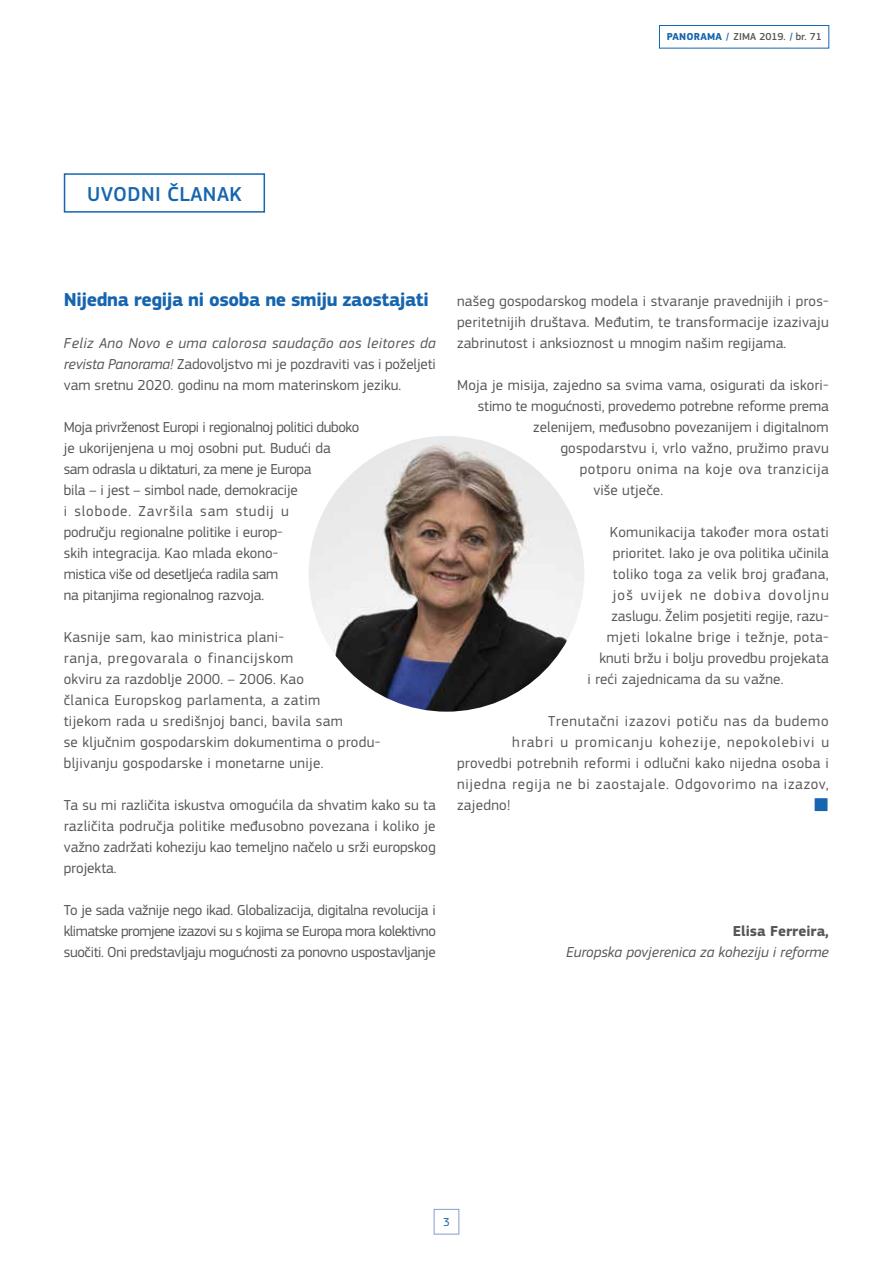
<style>
.page{position:relative;width:893px;height:1263px;background:#fff}
.page>*{position:absolute;margin:0;border:0;box-sizing:border-box;transform-origin:0 0}
.t1{font:500 21px "EC Square Sans Pro";letter-spacing:.02em;color:#1665af}
.t2{font:700 19.5px "EC Square Sans Pro";letter-spacing:-.02em;color:#1665af}
.t3{font:15px/21px "EC Square Sans Pro";letter-spacing:.01em;color:#575756;text-align:justify}
.t4{font:15px/21px "EC Square Sans Pro";letter-spacing:-.01em;color:#575756}
.t5{font:15px "EC Square Sans Pro";letter-spacing:.05em;color:#575756}
.t6{font:15px "EC Square Sans Pro";letter-spacing:.065em;color:#575756}
.t7{font:italic 15px "EC Square Sans Pro";color:#575756}
.t8{font:15px "EC Square Sans Pro";letter-spacing:.04em;color:#575756}
.t9{font:15px "EC Square Sans Pro";letter-spacing:.035em;color:#575756}
.t10{font:15px "EC Square Sans Pro";letter-spacing:.08em;color:#575756}
.t11{font:700 15px "EC Square Sans Pro";color:#575756}
.t12{font:12px "EC Square Sans Pro";color:#1665af}
.t13{font:500 10.5px "EC Square Sans Pro";color:#575756}
.s1{font-weight:700;color:#1665af}
.s2{color:#1665af}
.s3{font-style:italic}
</style>
<div class="page">
<div style="left:659px;top:25px;width:170px;height:23px;border:1px solid #1665af"></div>
<div style="left:434px;top:1209px;width:25px;height:25px;border:1px solid #859dd1"></div>
<div style="left:64px;top:173px;width:201px;height:40px;border:2px solid #1665af"></div>
<img style="left:309px;top:436px;width:275px;height:276px;border-radius:138px">
<p class="t13" style="left:667px;top:31px;width:157px"><span class="s1">PANORAMA</span> <span class="s2">/</span> ZIMA 2019. <span class="s2">/</span> br. 71</p>
<h1 class="t1" style="left:87px;top:182px;width:156px">UVODNI ČLANAK</h1>
<h2 class="t2" style="left:64px;top:288px;width:367px">Nijedna regija ni osoba ne smiju zaostajati</h2>
<p class="t3" style="left:64px;top:333px;width:374px"><span class="s3">Feliz Ano Novo e uma calorosa saudação aos leitores da revista Panorama!</span> Zadovoljstvo mi je pozdraviti vas i poželjeti vam sretnu 2020. godinu na mom materinskom jeziku.</p>
<p class="t4" style="left:64px;top:417px;width:297px">Moja privrženost Europi i regionalnoj politici duboko je ukorijenjena u moj osobni put. Budući da sam odrasla u diktaturi, za mene je Europa<br>bila – i jest – simbol nade, demokracije<br>i slobode. Završila sam studij u<br>području regionalne politike i europ-<br>skih integracija. Kao mlada ekono-<br>mistica više od desetljeća radila sam<br>na pitanjima regionalnog razvoja.</p>
<p class="t3" style="left:64px;top:627px;width:318px;text-align:left">Kasnije sam, kao ministrica plani-<br>ranja, pregovarala o financijskom<br>okviru za razdoblje 2000. – 2006. Kao<br>članica Europskog parlamenta, a zatim<br>tijekom rada u središnjoj banci, bavila sam<br>se ključnim gospodarskim dokumentima o produ&shy;bljivanju gospodarske i monetarne unije.</p>
<p class="t3" style="left:64px;top:795px;width:374px">Ta su mi različita iskustva omogućila da shvatim kako su ta različita područja politike međusobno povezana i koliko je važno zadržati koheziju kao temeljno načelo u srži europskog projekta.</p>
<p class="t3" style="left:64px;top:900px;width:374px">To je sada važnije nego ikad. Globalizacija, digitalna revolucija i klimatske promjene izazovi su s kojima se Europa mora kolektivno suočiti. Oni predstavljaju mogućnosti za ponovno uspostavljanje</p>
<p class="t3" style="left:457px;top:291px;width:373px">našeg gospodarskog modela i stvaranje pravednijih i pros&shy;peritetnijih društava. Međutim, te transformacije izazivaju zabrinutost i anksioznost u mnogim našim regijama.</p>
<p class="t3" style="left:457px;top:375px;width:373px">Moja je misija, zajedno sa svima vama, osigurati da iskori-</p>
<p class="t3" style="left:478px;top:396px;width:353px">stimo te mogućnosti, provedemo potrebne reforme prema</p>
<p class="t3" style="left:533px;top:417px;width:297px">zelenijem, međusobno povezanijem i digitalnom</p>
<p class="t3" style="left:560px;top:438px;width:270px">gospodarstvu i, vrlo važno, pružimo pravu</p>
<p class="t8" style="left:580px;top:460px;width:251px">potporu onima na koje ova tranzicija</p>
<p class="t3" style="left:593px;top:480px;width:71px">više utječe.</p>
<p class="t3" style="left:610px;top:522px;width:221px">Komunikacija također mora ostati</p>
<p class="t3" style="left:613px;top:543px;width:218px">prioritet. Iako je ova politika učinila</p>
<p class="t3" style="left:613px;top:564px;width:217px">toliko toga za velik broj građana,</p>
<p class="t10" style="left:613px;top:586px;width:217px">još uvijek ne dobiva dovoljnu</p>
<p class="t3" style="left:611px;top:606px;width:219px">zaslugu. Želim posjetiti regije, razu-</p>
<p class="t9" style="left:607px;top:628px;width:223px">mjeti lokalne brige i težnje, pota-</p>
<p class="t3" style="left:599px;top:648px;width:231px">knuti bržu i bolju provedbu projekata</p>
<p class="t3" style="left:587px;top:669px;width:198px">i reći zajednicama da su važne.</p>
<p class="t5" style="left:548px;top:712px;width:282px">Trenutačni izazovi potiču nas da budemo</p>
<p class="t6" style="left:512px;top:733px;width:318px">hrabri u promicanju kohezije, nepokolebivi u</p>
<p class="t3" style="left:457px;top:753px;width:373px">provedbi potrebnih reformi i odlučni kako nijedna osoba i</p>
<p class="t5" style="left:457px;top:775px;width:373px">nijedna regija ne bi zaostajale. Odgovorimo na izazov,</p>
<p class="t3" style="left:457px;top:795px;width:55px">zajedno!</p>
<p class="t11" style="left:733px;top:922px;width:98px">Elisa Ferreira,</p>
<p class="t7" style="left:566px;top:943px;width:264px">Europska povjerenica za koheziju i reforme</p>
<p class="t12" style="left:443px;top:1215px;width:8px">3</p>
</div>
